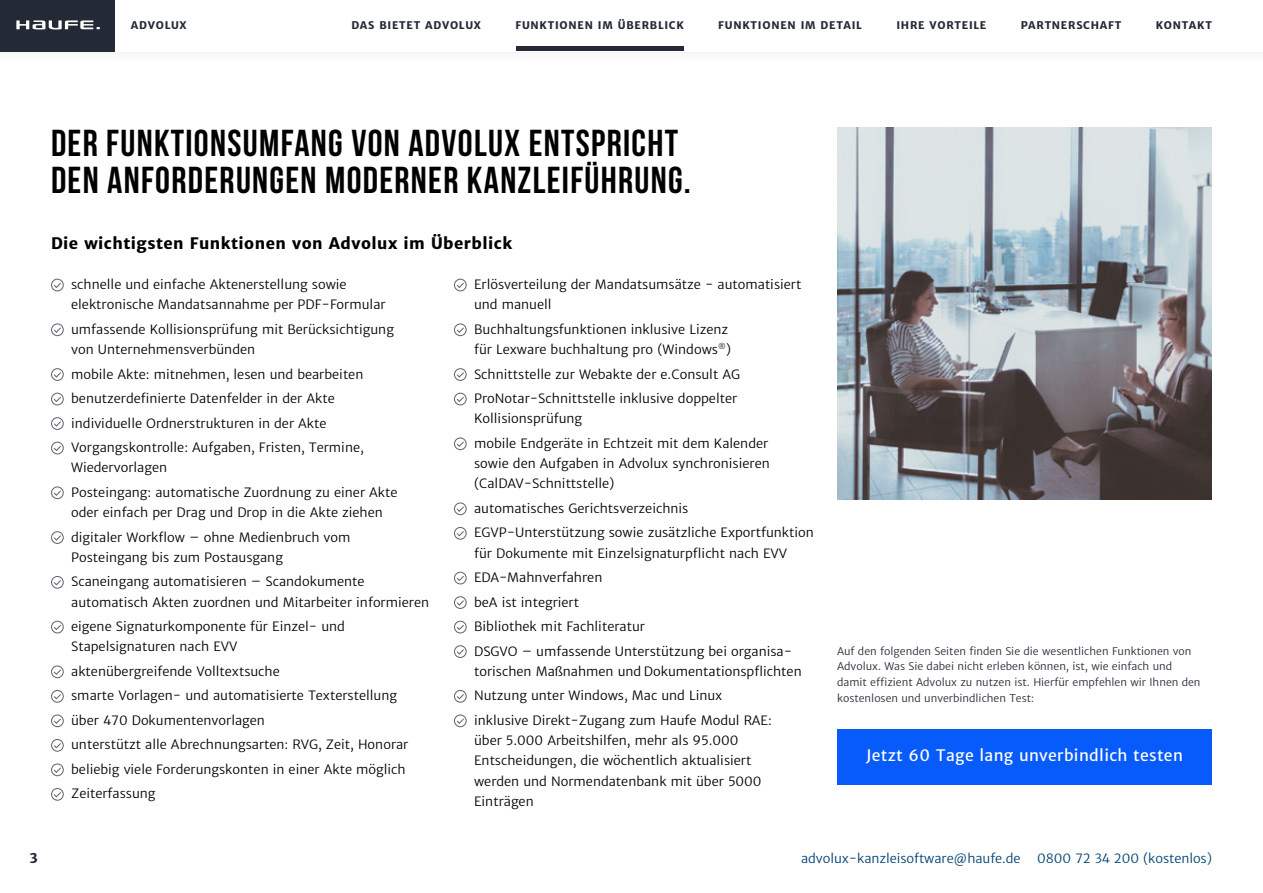
<style>
.page{position:relative;width:1263px;height:893px;background:#fff}
.page>*{position:absolute;margin:0;border:0;box-sizing:border-box;transform-origin:0 0}
.t1{font:700 37.5px/37.5px "Bebas Neue";letter-spacing:.035em;color:#000}
.t2{font:700 15.75px "Haufe Merriweather Sans";letter-spacing:.03em;color:#000}
.t3{font:15.75px "Haufe Merriweather Sans";letter-spacing:.02em;color:#fff}
.t4{font:700 13.5px "Haufe Merriweather Sans";color:#232a36}
.t5{font:12.75px/24.5px "Haufe Merriweather Sans Lt";color:#000}
.t6{font:12.75px "Haufe Merriweather Sans Lt";letter-spacing:-.005em;color:#013f71}
.t7{font:10.5px/15.8px "Haufe Merriweather Sans Lt";color:#232a36}
.t8{font:700 10.5px "Haufe Merriweather Sans";letter-spacing:.07em;color:#232a36}
</style>
<div class="page">
<div style="left:51px;top:279px;width:13px;height:12px;border:1px solid #636871;border-radius:50%"></div>
<svg style="left:53px;top:282px;width:9px;height:7px"></svg>
<div style="left:51px;top:323px;width:13px;height:13px;border:1px solid #636871;border-radius:50%"></div>
<svg style="left:53px;top:327px;width:9px;height:7px"></svg>
<div style="left:51px;top:368px;width:13px;height:13px;border:1px solid #636871;border-radius:50%"></div>
<svg style="left:53px;top:371px;width:9px;height:7px"></svg>
<div style="left:51px;top:393px;width:13px;height:12px;border:1px solid #636871;border-radius:50%"></div>
<svg style="left:53px;top:396px;width:9px;height:7px"></svg>
<div style="left:51px;top:417px;width:13px;height:13px;border:1px solid #636871;border-radius:50%"></div>
<svg style="left:53px;top:420px;width:9px;height:7px"></svg>
<div style="left:51px;top:442px;width:13px;height:12px;border:1px solid #636871;border-radius:50%"></div>
<svg style="left:53px;top:445px;width:9px;height:7px"></svg>
<div style="left:51px;top:486px;width:13px;height:13px;border:1px solid #636871;border-radius:50%"></div>
<svg style="left:53px;top:490px;width:9px;height:7px"></svg>
<div style="left:51px;top:531px;width:13px;height:13px;border:1px solid #636871;border-radius:50%"></div>
<svg style="left:53px;top:534px;width:9px;height:7px"></svg>
<div style="left:51px;top:576px;width:13px;height:13px;border:1px solid #636871;border-radius:50%"></div>
<svg style="left:53px;top:579px;width:9px;height:7px"></svg>
<div style="left:51px;top:621px;width:13px;height:12px;border:1px solid #636871;border-radius:50%"></div>
<svg style="left:53px;top:624px;width:9px;height:7px"></svg>
<div style="left:51px;top:665px;width:13px;height:13px;border:1px solid #636871;border-radius:50%"></div>
<svg style="left:53px;top:669px;width:9px;height:7px"></svg>
<div style="left:51px;top:690px;width:13px;height:13px;border:1px solid #636871;border-radius:50%"></div>
<svg style="left:53px;top:693px;width:9px;height:7px"></svg>
<div style="left:51px;top:714px;width:13px;height:13px;border:1px solid #636871;border-radius:50%"></div>
<svg style="left:53px;top:718px;width:9px;height:7px"></svg>
<div style="left:51px;top:739px;width:13px;height:13px;border:1px solid #636871;border-radius:50%"></div>
<svg style="left:53px;top:742px;width:9px;height:7px"></svg>
<div style="left:51px;top:763px;width:13px;height:13px;border:1px solid #636871;border-radius:50%"></div>
<svg style="left:53px;top:767px;width:9px;height:7px"></svg>
<div style="left:51px;top:788px;width:13px;height:13px;border:1px solid #636871;border-radius:50%"></div>
<svg style="left:53px;top:791px;width:9px;height:7px"></svg>
<div style="left:454px;top:279px;width:13px;height:12px;border:1px solid #636871;border-radius:50%"></div>
<svg style="left:456px;top:282px;width:9px;height:7px"></svg>
<div style="left:454px;top:323px;width:13px;height:13px;border:1px solid #636871;border-radius:50%"></div>
<svg style="left:456px;top:327px;width:9px;height:7px"></svg>
<div style="left:454px;top:368px;width:13px;height:13px;border:1px solid #636871;border-radius:50%"></div>
<svg style="left:456px;top:371px;width:9px;height:7px"></svg>
<div style="left:454px;top:393px;width:13px;height:12px;border:1px solid #636871;border-radius:50%"></div>
<svg style="left:456px;top:396px;width:9px;height:7px"></svg>
<div style="left:454px;top:437px;width:13px;height:13px;border:1px solid #636871;border-radius:50%"></div>
<svg style="left:456px;top:441px;width:9px;height:7px"></svg>
<div style="left:454px;top:502px;width:13px;height:13px;border:1px solid #636871;border-radius:50%"></div>
<svg style="left:456px;top:506px;width:9px;height:7px"></svg>
<div style="left:454px;top:527px;width:13px;height:13px;border:1px solid #636871;border-radius:50%"></div>
<svg style="left:456px;top:530px;width:9px;height:7px"></svg>
<div style="left:454px;top:572px;width:13px;height:12px;border:1px solid #636871;border-radius:50%"></div>
<svg style="left:456px;top:575px;width:9px;height:7px"></svg>
<div style="left:454px;top:596px;width:13px;height:13px;border:1px solid #636871;border-radius:50%"></div>
<svg style="left:456px;top:599px;width:9px;height:7px"></svg>
<div style="left:454px;top:621px;width:13px;height:12px;border:1px solid #636871;border-radius:50%"></div>
<svg style="left:456px;top:624px;width:9px;height:7px"></svg>
<div style="left:454px;top:645px;width:13px;height:13px;border:1px solid #636871;border-radius:50%"></div>
<svg style="left:456px;top:648px;width:9px;height:7px"></svg>
<div style="left:454px;top:690px;width:13px;height:13px;border:1px solid #636871;border-radius:50%"></div>
<svg style="left:456px;top:693px;width:9px;height:7px"></svg>
<div style="left:454px;top:714px;width:13px;height:13px;border:1px solid #636871;border-radius:50%"></div>
<svg style="left:456px;top:718px;width:9px;height:7px"></svg>
<img style="left:837px;top:128px;width:375px;height:372px">
<hr style="left:516px;top:47px;width:168px;height:4px;background:#232a36">
<div style="left:0;top:0;width:115px;height:51px;background:#232a36"></div>
<svg style="left:16px;top:20px;width:84px;height:9px"></svg>
<div style="left:837px;top:729px;width:375px;height:55px;background:#075bfa"></div>
<p class="t8" style="left:131px;top:19px;width:57px">ADVOLUX</p>
<p class="t8" style="left:352px;top:19px;width:131px">DAS BIETET ADVOLUX</p>
<p class="t8" style="left:515px;top:19px;width:170px">FUNKTIONEN IM ÜBERBLICK</p>
<p class="t8" style="left:718px;top:19px;width:145px">FUNKTIONEN IM DETAIL</p>
<p class="t8" style="left:896px;top:19px;width:91px">IHRE VORTEILE</p>
<p class="t8" style="left:1021px;top:19px;width:102px">PARTNERSCHAFT</p>
<p class="t8" style="left:1156px;top:19px;width:58px">KONTAKT</p>
<h1 class="t1" style="left:51px;top:124px;width:641px">DER FUNKTIONSUMFANG VON ADVOLUX ENTSPRICHT<br>DEN ANFORDERUNGEN MODERNER KANZLEIFÜHRUNG.</h1>
<p class="t2" style="left:51px;top:234px;width:463px">Die wichtigsten Funktionen von Advolux im Überblick</p>
<p class="t5" style="left:71px;top:275px;width:316px;line-height:20.2px">schnelle und einfache Aktenerstellung sowie elektronische Mandatsannahme per PDF-Formular</p>
<p class="t5" style="left:71px;top:319px;width:324px;line-height:20.2px">umfassende Kollisionsprüfung mit Berücksichtigung von Unternehmensverbünden</p>
<p class="t5" style="left:71px;top:362px;width:294px">mobile Akte: mitnehmen, lesen und bearbeiten benutzerdefinierte Datenfelder in der Akte individuelle Ordnerstrukturen in der Akte Vorgangskontrolle: Aufgaben, Fristen, Termine,</p>
<p class="t5" style="left:71px;top:456px;width:328px">Wiedervorlagen<br>Posteingang: automatische Zuordnung zu einer Akte</p>
<p class="t5" style="left:71px;top:500px;width:313px">oder einfach per Drag und Drop in die Akte ziehen digitaler Workflow – ohne Medienbruch vom</p>
<p class="t5" style="left:71px;top:545px;width:295px">Posteingang bis zum Postausgang<br>Scaneingang automatisieren – Scandokumente</p>
<p class="t5" style="left:71px;top:590px;width:359px">automatisch Akten zuordnen und Mitarbeiter informieren eigene Signaturkomponente für Einzel- und</p>
<p class="t5" style="left:71px;top:635px;width:339px">Stapelsignaturen nach EVV<br>aktenübergreifende Volltextsuche<br>smarte Vorlagen- und automatisierte Texterstellung über 470 Dokumentenvorlagen<br>unterstützt alle Abrechnungsarten: RVG, Zeit, Honorar beliebig viele Forderungskonten in einer Akte möglich Zeiterfassung</p>
<p class="t5" style="left:474px;top:275px;width:329px;line-height:20.2px">Erlösverteilung der Mandatsumsätze - automatisiert und manuell</p>
<p class="t5" style="left:474px;top:319px;width:258px;line-height:20.2px">Buchhaltungsfunktionen inklusive Lizenz für Lexware buchhaltung pro (Windows<sup>®</sup>)</p>
<p class="t5" style="left:474px;top:362px;width:267px">Schnittstelle zur Webakte der e.Consult AG<br>ProNotar-Schnittstelle inklusive doppelter</p>
<p class="t5" style="left:474px;top:407px;width:296px">Kollisionsprüfung<br>mobile Endgeräte in Echtzeit mit dem Kalender</p>
<p class="t5" style="left:474px;top:454px;width:297px;line-height:20.2px">sowie den Aufgaben in Advolux synchronisieren (CalDAV-Schnittstelle)</p>
<p class="t5" style="left:474px;top:496px;width:341px">automatisches Gerichtsverzeichnis<br>EGVP-Unterstützung sowie zusätzliche Exportfunktion</p>
<p class="t5" style="left:474px;top:541px;width:316px">für Dokumente mit Einzelsignaturpflicht nach EVV EDA-Mahnverfahren<br>beA ist integriert<br>Bibliothek mit Fachliteratur<br>DSGVO – umfassende Unterstützung bei organisa-</p>
<p class="t5" style="left:474px;top:659px;width:329px">torischen Maßnahmen und Dokumentationspflichten<br>Nutzung unter Windows, Mac und Linux<br>inklusive Direkt-Zugang zum Haufe Modul RAE:</p>
<p class="t5" style="left:474px;top:731px;width:289px;line-height:20.2px">über 5.000 Arbeitshilfen, mehr als 95.000<br>Entscheidungen, die wöchentlich aktualisiert werden und Normendatenbank mit über 5000<br>Einträgen</p>
<p class="t7" style="left:837px;top:643px;width:365px">Auf den folgenden Seiten finden Sie die wesentlichen Funktionen von Advolux. Was Sie dabei nicht erleben können, ist, wie einfach und damit effizient Advolux zu nutzen ist. Hierfür empfehlen wir Ihnen den kostenlosen und unverbindlichen Test:</p>
<p class="t3" style="left:866px;top:746px;width:318px">Jetzt 60 Tage lang unverbindlich testen</p>
<p class="t4" style="left:30px;top:850px;width:9px">3</p>
<p class="t6" style="left:801px;top:851px;width:221px">advolux-kanzleisoftware@haufe.de</p>
<p class="t6" style="left:1037px;top:851px;width:176px">0800 72 34 200 (kostenlos)</p>
</div>
